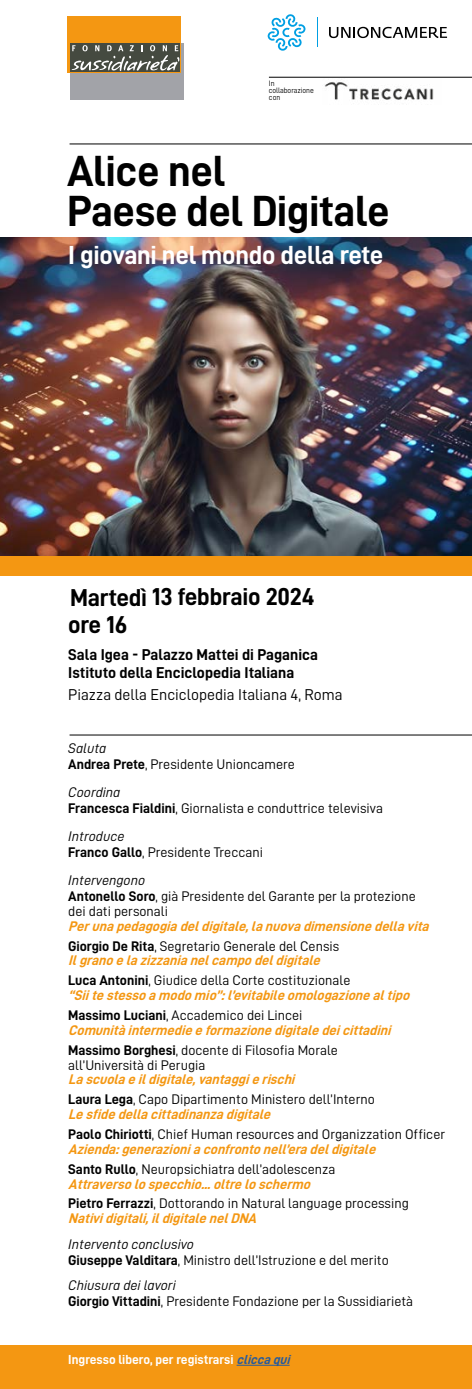
<style>
.page{position:relative;width:472px;height:1389px;background:#fff}
.page>*{position:absolute;margin:0;border:0;box-sizing:border-box;transform-origin:0 0}
.t1{font:43.75px/40.2px "D DIN Bold";letter-spacing:-.01em;color:#000}
.t2{font:26.25px "D DIN Bold";letter-spacing:-.01em;color:#fff}
.t3{font:24.5px/27.2px "D DIN Bold";letter-spacing:-.01em;color:#000}
.t4{font:15.75px/17.5px "D DIN Bold";color:#000}
.t5{font:15.75px "D DIN";color:#000}
.t6{font:14px/14.9px "D DIN";color:#000}
.t7{font:italic 14px "D DIN Bold";color:#f49712}
.t8{font:14px "D DIN Italic";color:#000}
.t9{font:13.12px "D DIN Bold";color:#fff}
.t10{font:7.88px/7px "D DIN";letter-spacing:-.01em;color:#000;scale:.95 1}
.s1{font-family:"D DIN Bold"}
.s2{font-style:italic;color:#275b9b}
</style>
<div class="page">
<img style="left:0;top:237px;width:471px;height:320px">
<div style="left:0;top:557px;width:471px;height:19px;background:#f49712"></div>
<div style="left:0;top:1346px;width:471px;height:43px;background:#f49712"></div>
<hr style="left:69px;top:144px;width:402px;height:1px;background:#000">
<div style="left:70px;top:43px;width:113px;height:56px;background:#a2a3a8"></div>
<div style="left:67px;top:16px;width:113px;height:56px;background:#f49712"></div>
<div style="left:70px;top:43px;width:110px;height:29px;background:#454a40"></div>
<svg style="left:72px;top:45px;width:107px;height:26px"></svg>
<hr style="left:236px;top:1365px;width:53px;height:1px;background:#275b9b">
<svg style="left:267px;top:14px;width:38px;height:37px"></svg>
<svg style="left:329px;top:27px;width:117px;height:11px"></svg>
<hr style="left:69px;top:735px;width:402px;height:1px;background:#000">
<hr style="left:269px;top:77px;width:202px;height:1px;background:#000">
<img style="left:324px;top:82px;width:110px;height:18px">
<p class="t10" style="left:268px;top:79px;width:49px">In collaborazione con</p>
<h1 class="t1" style="left:67px;top:150px;width:324px">Alice nel<br>Paese del Digitale</h1>
<h2 class="t2" style="left:68px;top:240px;width:316px">I giovani nel mondo della rete</h2>
<h3 class="t3" style="left:68px;top:583px;width:247px">Martedì 13 febbraio 2024 ore 16</h3>
<p class="t4" style="left:68px;top:646px;width:251px">Sala Igea - Palazzo Mattei di Paganica<br>Istituto della Enciclopedia Italiana</p>
<p class="t5" style="left:68px;top:686px;width:275px">Piazza della Enciclopedia Italiana 4, Roma</p>
<p class="t8" style="left:68px;top:741px;width:40px">Saluta</p>
<p class="t6" style="left:68px;top:756px;width:228px"><span class="s1">Andrea Prete</span>, Presidente Unioncamere</p>
<p class="t8" style="left:68px;top:785px;width:54px">Coordina</p>
<p class="t6" style="left:68px;top:800px;width:316px"><span class="s1">Francesca Fialdini</span>, Giornalista e conduttrice televisiva</p>
<p class="t8" style="left:68px;top:828px;width:58px">Introduce</p>
<p class="t6" style="left:68px;top:844px;width:196px"><span class="s1">Franco Gallo</span>, Presidente Treccani</p>
<p class="t8" style="left:68px;top:872px;width:78px">Intervengono</p>
<p class="t6" style="left:68px;top:888px;width:348px"><span class="s1">Antonello Soro</span>, già Presidente del Garante per la protezione dei dati personali</p>
<p class="t7" style="left:68px;top:918px;width:365px">Perunapedagogiadeldigitale,lanuovadimensionedellavita</p>
<p class="t6" style="left:68px;top:938px;width:272px"><span class="s1">Giorgio De Rita</span>, Segretario Generale del Censis</p>
<p class="t7" style="left:68px;top:953px;width:257px">Ilgranoelazizzanianelcampodeldigitale</p>
<p class="t6" style="left:68px;top:973px;width:283px"><span class="s1">Luca Antonini</span>, Giudice della Corte costituzionale</p>
<p class="t7" style="left:68px;top:988px;width:346px">“Siitestessoamodomio”:l’evitabileomologazionealtipo</p>
<p class="t6" style="left:68px;top:1007px;width:235px"><span class="s1">Massimo Luciani</span>, Accademico dei Lincei</p>
<p class="t7" style="left:68px;top:1022px;width:327px">Comunitàintermedieeformazionedigitaledeicittadini</p>
<p class="t6" style="left:68px;top:1042px;width:271px"><span class="s1">Massimo Borghesi</span>, docente di Filosofia Morale all’Università di Perugia</p>
<p class="t7" style="left:68px;top:1072px;width:231px">Lascuolaeildigitale,vantaggierischi</p>
<p class="t6" style="left:68px;top:1092px;width:307px"><span class="s1">Laura Lega</span>, Capo Dipartimento Ministero dell’Interno</p>
<p class="t7" style="left:68px;top:1107px;width:207px">Lesfidedellacittadinanzadigitale</p>
<p class="t6" style="left:68px;top:1126px;width:378px"><span class="s1">Paolo Chiriotti</span>, Chief Human resources and Organizzation Officer</p>
<p class="t7" style="left:68px;top:1141px;width:312px">Azienda:generazioniaconfrontonell’eradeldigitale</p>
<p class="t6" style="left:68px;top:1161px;width:268px"><span class="s1">Santo Rullo</span>, Neuropsichiatra dell’adolescenza</p>
<p class="t7" style="left:68px;top:1176px;width:247px">Attraversolospecchio...oltreloschermo</p>
<p class="t6" style="left:68px;top:1196px;width:342px"><span class="s1">Pietro Ferrazzi</span>, Dottorando in Natural language processing</p>
<p class="t7" style="left:68px;top:1211px;width:193px">Natividigitali,ildigitalenelDNA</p>
<p class="t8" style="left:68px;top:1236px;width:127px">Intervento conclusivo</p>
<p class="t6" style="left:68px;top:1252px;width:322px"><span class="s1">Giuseppe Valditara</span>, Ministro dell’Istruzione e del merito</p>
<p class="t8" style="left:68px;top:1278px;width:109px">Chiusura dei lavori</p>
<p class="t6" style="left:68px;top:1294px;width:346px"><span class="s1">Giorgio Vittadini</span>, Presidente Fondazione per la Sussidiarietà</p>
<p class="t9" style="left:68px;top:1352px;width:226px">Ingresso libero, per registrarsi <span class="s2">cliccaqui</span></p>
</div>
